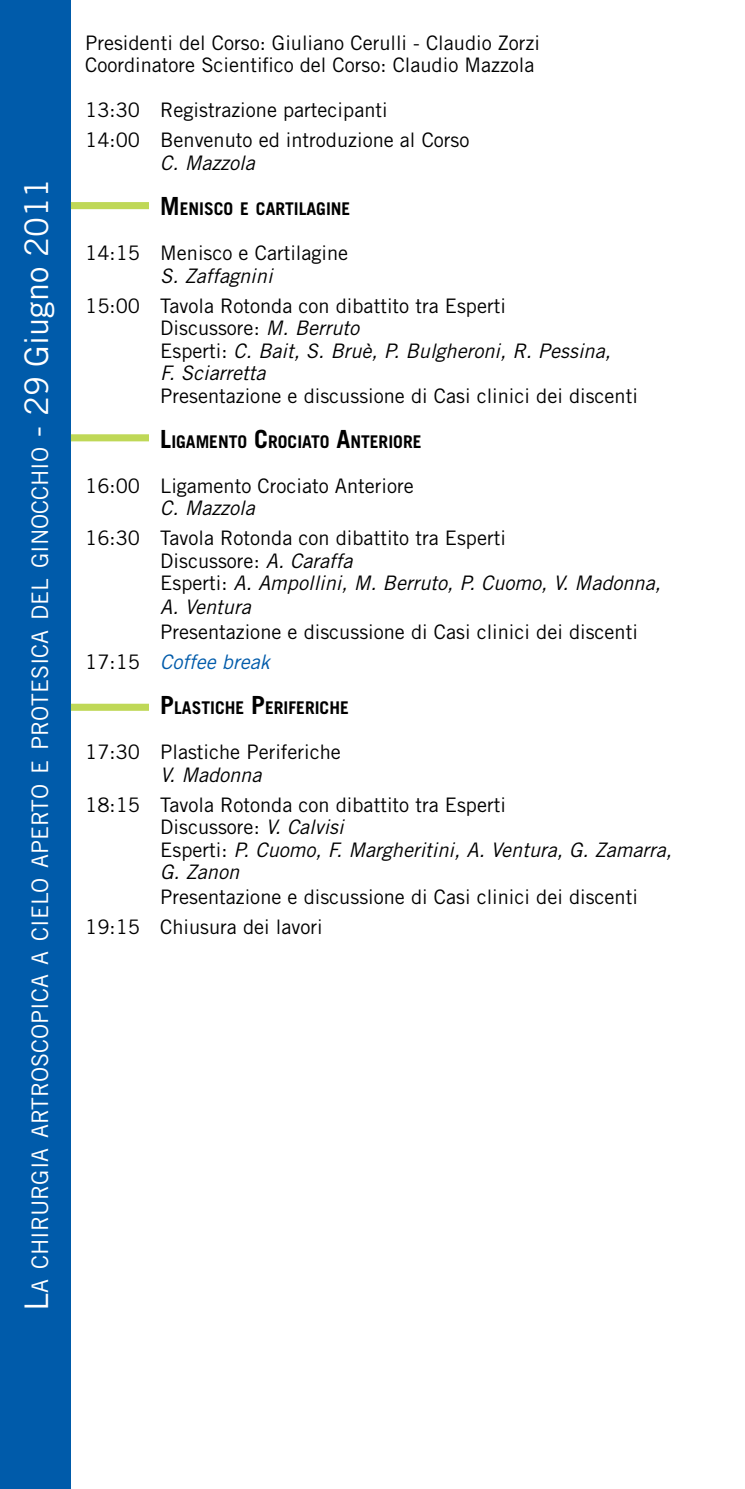
<style>
.page{position:relative;width:745px;height:1489px;background:#fff}
.page>*{position:absolute;margin:0;border:0;box-sizing:border-box;transform-origin:0 0}
.t1{font:700 25px "Trade Gothic LT Std";color:#000}
.t2{font:22.75px "Trade Gothic LT Std";color:#fff}
.t3{font:20px/22.5px "Trade Gothic LT Std";color:#000}
.t4{font:italic 20px "Trade Gothic LT Std";color:#000}
.t5{font:700 17.5px "Trade Gothic LT Std";color:#000}
.s1{font-size:32.5px}
.s2{font-size:25px}
.s3{font-style:italic}
.s4{font-style:italic;color:#005baa}
</style>
<div class="page">
<div style="left:0;top:0;width:71px;height:1488px;background:#005baa"></div>
<div style="left:71px;top:202px;width:78px;height:7px;background:#bfd857"></div>
<div style="left:71px;top:703px;width:78px;height:7px;background:#bfd857"></div>
<div style="left:71px;top:434px;width:78px;height:7px;background:#bfd857"></div>
<p class="t2" style="left:26px;top:1311px;width:1134px;rotate:-90deg"><span class="s1">L</span>a chirurgia artroscopica a cielo aperto e protesica del ginocchio <span class="s1">- 29 Giugno 2011</span></p>
<p class="t3" style="left:85px;top:31px;width:456px">Presidenti del Corso: Giuliano Cerulli - Claudio Zorzi<br>Coordinatore Scientifico del Corso: Claudio Mazzola</p>
<p class="t3" style="left:85px;top:95px;width:385px;line-height:30px">13:30 Registrazione partecipanti<br>14:00 Benvenuto ed introduzione al Corso</p>
<p class="t4" style="left:160px;top:151px;width:96px">C. Mazzola</p>
<p class="t5" style="left:160px;top:198px;width:191px"><span class="s2">M</span> ENISCO E CARTILAGINE</p>
<p class="t3" style="left:85px;top:241px;width:264px">14:15 Menisco e Cartilagine</p>
<p class="t4" style="left:160px;top:263px;width:114px">S. Zaffagnini</p>
<p class="t3" style="left:160px;top:294px;width:452px;text-indent:-75px">15:00 Tavola Rotonda con dibattito tra Esperti<br>Discussore: <span class="s3">M. Berruto<br></span>Esperti: <span class="s3">C. Bait, S. Bruè, P. Bulgheroni, R. Pessina, F. Sciarretta</span></p>
<p class="t3" style="left:160px;top:384px;width:479px">Presentazione e discussione di Casi clinici dei discenti</p>
<p class="t1" style="left:85px;top:423px;width:44px">L</p>
<p class="t5" style="left:171px;top:430px;width:251px">IGAMENTO <span class="s2">C</span>ROCIATO <span class="s2">A</span>NTERIORE</p>
<p class="t3" style="left:85px;top:474px;width:330px">16:00 Ligamento Crociato Anteriore</p>
<p class="t4" style="left:160px;top:496px;width:96px">C. Mazzola</p>
<p class="t3" style="left:160px;top:526px;width:502px;text-indent:-75px">16:30 Tavola Rotonda con dibattito tra Esperti<br>Discussore: <span class="s3">A. Caraffa<br></span>Esperti: <span class="s3">A. Ampollini, M. Berruto, P. Cuomo, V. Madonna, A. Ventura</span></p>
<p class="t3" style="left:85px;top:617px;width:554px;line-height:30px;text-indent:75px">Presentazione e discussione di Casi clinici dei discenti<br>17:15 <span class="s4">Coffee break</span></p>
<p class="t5" style="left:160px;top:697px;width:190px"><span class="s2">P</span>LASTICHE <span class="s2">P</span>ERIFERICHE</p>
<p class="t3" style="left:85px;top:740px;width:257px">17:30 Plastiche Periferiche</p>
<p class="t4" style="left:160px;top:762px;width:103px">V. Madonna</p>
<p class="t3" style="left:160px;top:793px;width:513px;text-indent:-75px">18:15 Tavola Rotonda con dibattito tra Esperti<br>Discussore: <span class="s3">V. Calvisi<br></span>Esperti: <span class="s3">P. Cuomo, F. Margheritini, A. Ventura, G. Zamarra, G. Zanon</span></p>
<p class="t3" style="left:85px;top:882px;width:554px;line-height:30px;text-indent:75px">Presentazione e discussione di Casi clinici dei discenti<br>19:15 Chiusura dei lavori</p>
</div>
